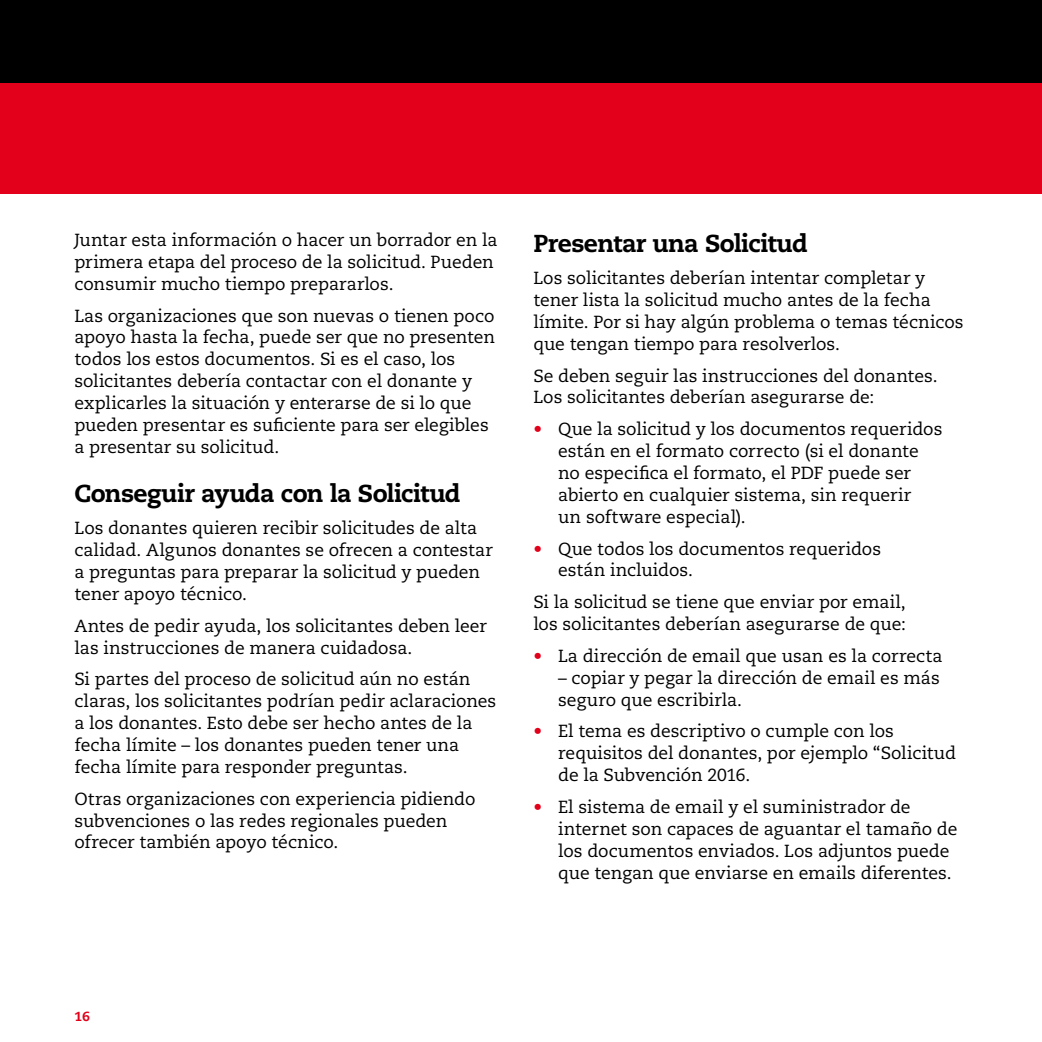
<style>
.page{position:relative;width:1042px;height:1042px;background:#fff}
.page>*{position:absolute;margin:0;border:0;box-sizing:border-box;transform-origin:0 0}
.t1{font:800 24.5px "Caecilia LT";letter-spacing:-.025em;color:#000}
.t2{font:17.5px/21.9px "Caecilia LT";color:#000}
.t3{font:800 13.12px "Caecilia LT";color:#e2001a}
.s1{color:#e2001a}
</style>
<div class="page">
<div style="left:0;top:0;width:1042px;height:121px;background:#000"></div>
<div style="left:0;top:83px;width:1042px;height:110px;background:#e2001a"></div>
<p class="t2" style="left:74px;top:229px;width:425px">Juntar esta información o hacer un borrador en la primera etapa del proceso de la solicitud. Pueden consumir mucho tiempo prepararlos.</p>
<p class="t2" style="left:74px;top:305px;width:422px">Las organizaciones que son nuevas o tienen poco apoyo hasta la fecha, puede ser que no presenten todos los estos documentos. Si es el caso, los solicitantes debería contactar con el donante y explicarles la situación y enterarse de si lo que pueden presentar es suficiente para ser elegibles a presentar su solicitud.</p>
<h1 class="t1" style="left:74px;top:479px;width:388px">Conseguir ayuda con la Solicitud</h1>
<p class="t2" style="left:74px;top:517px;width:420px">Los donantes quieren recibir solicitudes de alta calidad. Algunos donantes se ofrecen a contestar a preguntas para preparar la solicitud y pueden tener apoyo técnico.</p>
<p class="t2" style="left:74px;top:615px;width:414px">Antes de pedir ayuda, los solicitantes deben leer las instrucciones de manera cuidadosa.</p>
<p class="t2" style="left:74px;top:669px;width:423px">Si partes del proceso de solicitud aún no están claras, los solicitantes podrían pedir aclaraciones a los donantes. Esto debe ser hecho antes de la fecha límite – los donantes pueden tener una fecha límite para responder preguntas.</p>
<p class="t2" style="left:74px;top:788px;width:402px">Otras organizaciones con experiencia pidiendo subvenciones o las redes regionales pueden ofrecer también apoyo técnico.</p>
<h1 class="t1" style="left:533px;top:228px;width:276px">Presentar una Solicitud</h1>
<p class="t2" style="left:533px;top:267px;width:432px">Los solicitantes deberían intentar completar y tener lista la solicitud mucho antes de la fecha límite. Por si hay algún problema o temas técnicos que tengan tiempo para resolverlos.</p>
<p class="t2" style="left:533px;top:365px;width:406px">Se deben seguir las instrucciones del donantes.<br>Los solicitantes deberían asegurarse de:</p>
<p class="t2" style="left:558px;top:418px;width:386px;text-indent:-25px"><span class="s1">•</span> Que la solicitud y los documentos requeridos están en el formato correcto (si el donante no especifica el formato, el PDF puede ser abierto en cualquier sistema, sin requerir<br>un software especial).</p>
<p class="t2" style="left:558px;top:538px;width:324px;text-indent:-25px"><span class="s1">•</span> Que todos los documentos requeridos están incluidos.</p>
<p class="t2" style="left:533px;top:591px;width:374px">Si la solicitud se tiene que enviar por email, los solicitantes deberían asegurarse de que:</p>
<p class="t2" style="left:533px;top:645px;width:411px"><span class="s1">•</span> La dirección de email que usan es la correcta</p>
<p class="t2" style="left:558px;top:667px;width:383px">– copiar y pegar la dirección de email es más seguro que escribirla.</p>
<p class="t2" style="left:558px;top:721px;width:399px;text-indent:-25px"><span class="s1">•</span> El tema es descriptivo o cumple con los requisitos del donantes, por ejemplo “Solicitud de la Subvención 2016.</p>
<p class="t2" style="left:558px;top:796px;width:401px;text-indent:-25px"><span class="s1">•</span> El sistema de email y el suministrador de internet son capaces de aguantar el tamaño de los documentos enviados. Los adjuntos puede que tengan que enviarse en emails diferentes.</p>
<p class="t3" style="left:74px;top:1008px;width:17px">16</p>
</div>
